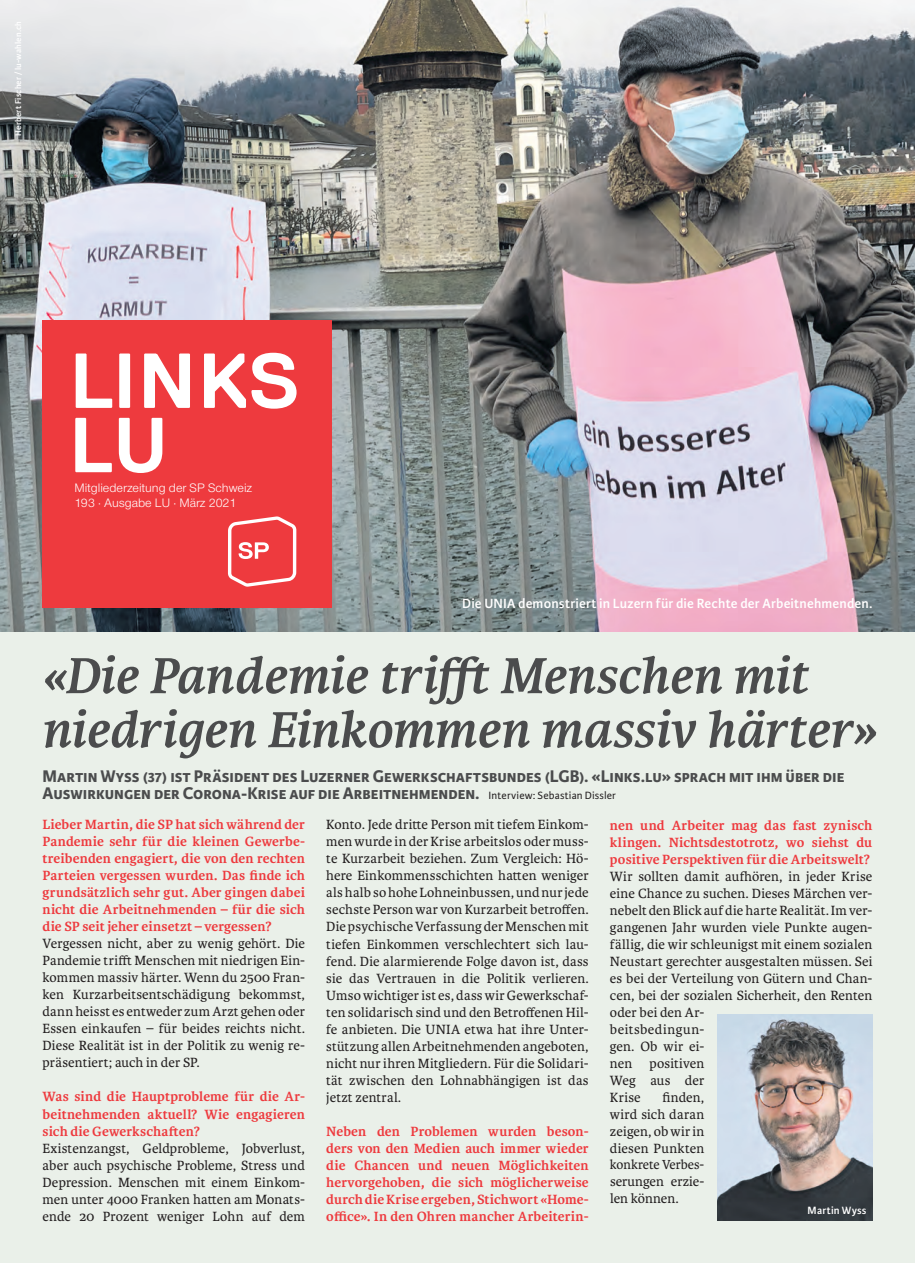
<style>
.page{position:relative;width:915px;height:1263px;background:#fff}
.page>*{position:absolute;margin:0;border:0;box-sizing:border-box;transform-origin:0 0}
.t1{font:700 77.7px "Replica";color:#fff}
.t2{font:italic 700 54px/54px "Karmina";color:#4b4c4d}
.t3{font:700 18px/17px "Karmina Sans";color:#4b4c4d}
.t4{font:14.25px/17px "Karmina";letter-spacing:.01em;color:#231f20;text-align:justify}
.t5{font:700 14.25px/17px "Karmina";letter-spacing:.005em;color:#ee3a3e;text-align:justify}
.t6{font:600 14.25px "Karmina Sans";letter-spacing:.01em;color:#fff}
.t7{font:13.95px "Karmina";color:#231f20}
.t8{font:12.75px/15.3px "Nimbus San Nov";color:#fff}
.t9{font:600 11.25px "Karmina Sans";letter-spacing:.02em;color:#fff}
.t10{font:600 9px "Karmina Sans";letter-spacing:.025em;color:#fff}
.s1{font-weight:400;font-size:11.25px;color:#231f20}
</style>
<div class="page">
<div style="left:0;top:0;width:914px;height:1263px;background:#eaf0e9"></div>
<img style="left:0;top:0;width:914px;height:631px">
<div style="left:43px;top:320px;width:289px;height:288px;background:#ee3a3e"></div>
<svg style="left:76px;top:353px;width:36px;height:55px"></svg>
<svg style="left:119px;top:353px;width:11px;height:55px"></svg>
<svg style="left:144px;top:353px;width:46px;height:55px"></svg>
<svg style="left:204px;top:353px;width:92px;height:56px"></svg>
<svg style="left:228px;top:516px;width:68px;height:71px"></svg>
<img style="left:717px;top:1014px;width:155px;height:206px">
<p class="t10" style="left:13px;top:136px;width:116px;rotate:-90deg">Herbert Fischer / lu-wahlen.ch</p>
<h1 class="t1" style="left:69px;top:402px;width:101px">LU</h1>
<p class="t8" style="left:74px;top:480px;width:179px">Mitgliederzeitung der SP Schweiz<br>193 · Ausgabe LU · März 2021</p>
<p class="t6" style="left:462px;top:595px;width:411px">Die UNIA demonstriert in Luzern für die Rechte der Arbeitnehmenden.</p>
<h2 class="t2" style="left:41px;top:649px;width:835px">«Die Pandemie trifft Menschen mit niedrigen Einkommen massiv härter»</h2>
<p class="t3" style="left:43px;top:768px;width:803px">Martin Wyss (37) ist Präsident des Luzerner Gewerkschaftsbundes (LGB). «Links.lu» sprach mit ihm über die<br>Auswirkungen der Corona-Krise auf die Arbeitnehmenden. <span class="s1">Interview: Sebastian Dissler</span></p>
<p class="t5" style="left:43px;top:816px;width:264px">Lieber Martin, die SP hat sich während der Pandemie sehr für die kleinen Gewerbe&shy;treibenden engagiert, die von den rechten Parteien vergessen wurden. Das finde ich grundsätzlich sehr gut. Aber gingen dabei nicht die Arbeitnehmenden – für die sich die SP seit jeher einsetzt – vergessen?</p>
<p class="t4" style="left:43px;top:935px;width:264px">Vergessen nicht, aber zu wenig gehört. Die Pandemie trifft Menschen mit niedrigen Ein&shy;kommen massiv härter. Wenn du 2500 Fran&shy;ken Kurzarbeitsentschädigung bekommst, dann heisst es entweder zum Arzt gehen oder Essen einkaufen – für beides reichts nicht.<br>Diese Realität ist in der Politik zu wenig re&shy;präsentiert; auch in der SP.</p>
<p class="t5" style="left:43px;top:1089px;width:264px">Was sind die Hauptprobleme für die Ar&shy;beitnehmenden aktuell? Wie engagieren sich die Gewerkschaften?</p>
<p class="t4" style="left:43px;top:1140px;width:264px">Existenzangst, Geldprobleme, Jobverlust, aber auch psychische Probleme, Stress und Depression. Menschen mit einem Einkom&shy;men unter 4000 Franken hatten am Monats&shy;ende 20 Prozent weniger Lohn auf dem</p>
<p class="t5" style="left:609px;top:817px;width:264px">nen und Arbeiter mag das fast zynisch klingen. Nichtsdestotrotz, wo siehst du positive Perspektiven für die Arbeitswelt?</p>
<p class="t4" style="left:609px;top:868px;width:264px;text-align:left">Wir sollten damit aufhören, in jeder Krise eine Chance zu suchen. Dieses Märchen ver&shy;nebelt den Blick auf die harte Realität. Im ver&shy;gangenen Jahr wurden viele Punkte augen&shy;fällig, die wir schleunigst mit einem sozialen<br>Neustart gerechter ausgestalten müssen. Sei es bei der Verteilung von Gütern und Chan&shy;cen, bei der sozialen Sicherheit, den Renten oder bei den Ar-<br>beitsbedingun-<br>gen. Ob wir ei-<br>nen positiven<br>Weg aus der<br>Krise</p>
<p class="t4" style="left:326px;top:816px;width:264px">Konto. Jede dritte Person mit tiefem Einkom&shy;men wurde in der Krise arbeitslos oder muss&shy;te Kurzarbeit beziehen. Zum Vergleich: Hö&shy;here Einkommensschichten hatten weniger als halb so hohe Lohneinbussen, und nur jede sechste Person war von Kurzarbeit betroffen.<br>Die psychische Verfassung der Menschen mit tiefen Einkommen verschlechtert sich lau&shy;fend. Die alarmierende Folge davon ist, dass sie das Vertrauen in die Politik verlieren.<br>Umso wichtiger ist es, dass wir Gewerkschaf&shy;ten solidarisch sind und den Betroffenen Hil&shy;fe anbieten. Die UNIA etwa hat ihre Unter&shy;stützung allen Arbeitnehmenden angeboten, nicht nur ihren Mitgliedern. Für die Solidari&shy;tät zwischen den Lohnabhängigen ist das jetzt zentral.</p>
<p class="t5" style="left:326px;top:1123px;width:264px">Neben den Problemen wurden beson&shy;ders von den Medien auch immer wieder die Chancen und neuen Möglichkeiten hervorgehoben, die sich möglicherweise durch die Krise ergeben, Stichwort «Home&shy;office». In den Ohren mancher Arbeiterin-</p>
<p class="t4" style="left:609px;top:1089px;width:96px;text-indent:52px">finden, wird sich daran zeigen, ob wir in diesen Punkten</p>
<p class="t7" style="left:609px;top:1157px;width:96px">konkrete Verbes-</p>
<p class="t4" style="left:609px;top:1173px;width:96px">serungen erzie&shy;len können.</p>
<p class="t9" style="left:807px;top:1204px;width:60px">Martin Wyss</p>
</div>
